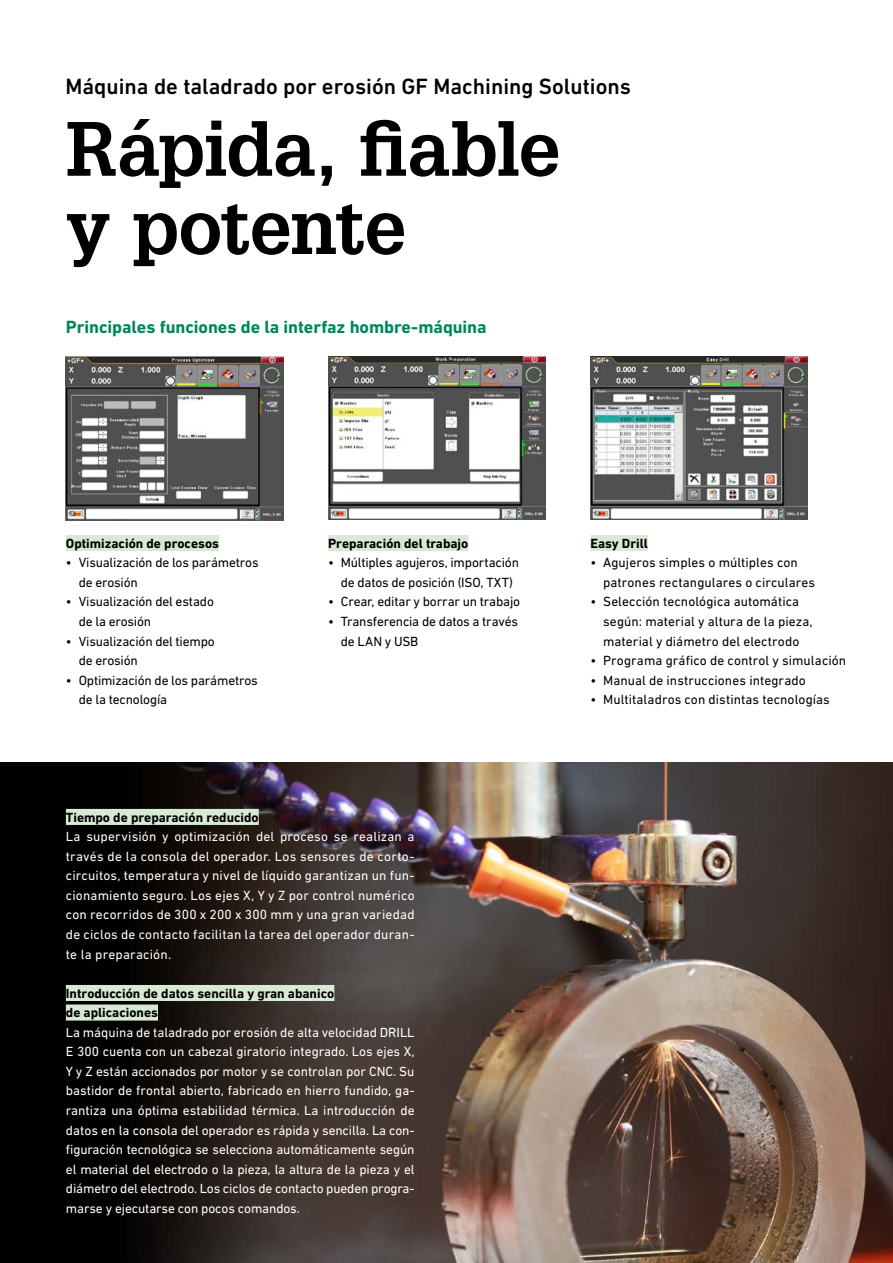
<style>
.page{position:relative;width:893px;height:1263px;background:#fff}
.page>*{position:absolute;margin:0;border:0;box-sizing:border-box;transform-origin:0 0}
.t1{font:700 75px/78.3px "Glypha LT Pro";letter-spacing:-.02em;color:#000}
.t2{font:500 22.5px "DIN Next W1 G";color:#000}
.t3{font:700 18px "DIN Next W1 G";letter-spacing:-.005em;color:#00865c}
.t4{font:13.5px/19.5px "DIN Next W1 G";color:#fff;text-align:justify}
.t5{font:13.5px/19.5px "DIN Next W1 G";color:#000}
.t6{font:700 13.5px/19.5px "DIN Next W1 G";color:#000}
</style>
<div class="page">
<img style="left:0;top:763px;width:893px;height:500px">
<div style="left:66px;top:535px;width:153px;height:16px;background:#d7ead4"></div>
<div style="left:328px;top:535px;width:140px;height:16px;background:#d7ead4"></div>
<div style="left:590px;top:535px;width:58px;height:16px;background:#d7ead4"></div>
<img style="left:66px;top:356px;width:217px;height:164px">
<img style="left:328px;top:356px;width:218px;height:163px">
<img style="left:590px;top:356px;width:218px;height:163px">
<div style="left:66px;top:809px;width:193px;height:16px;background:#d7ead4"></div>
<div style="left:66px;top:985px;width:268px;height:16px;background:#d7ead4"></div>
<div style="left:66px;top:1004px;width:92px;height:16px;background:#d7ead4"></div>
<h2 class="t2" style="left:66px;top:73px;width:567px">Máquina de taladrado por erosión GF Machining Solutions</h2>
<h1 class="t1" style="left:66px;top:108px;width:496px">Rápida, fiable y potente</h1>
<h3 class="t3" style="left:66px;top:316px;width:422px">Principales funciones de la interfaz hombre-máquina</h3>
<p class="t6" style="left:66px;top:533px;width:155px">Optimización de procesos</p>
<p class="t5" style="left:79px;top:553px;width:181px;text-indent:-13px">• Visualización de los parámetros de erosión</p>
<p class="t5" style="left:79px;top:592px;width:137px;text-indent:-13px">• Visualización del estado de la erosión</p>
<p class="t5" style="left:79px;top:631px;width:138px;text-indent:-13px">• Visualización del tiempo de erosión</p>
<p class="t5" style="left:79px;top:670px;width:181px;text-indent:-13px">• Optimización de los parámetros de la tecnología</p>
<p class="t6" style="left:328px;top:533px;width:142px">Preparación del trabajo</p>
<p class="t5" style="left:328px;top:553px;width:192px;text-align:center">• Múltiples agujeros, importación de datos de posición (ISO, TXT)</p>
<p class="t5" style="left:328px;top:592px;width:193px">• Crear, editar y borrar un trabajo</p>
<p class="t5" style="left:341px;top:611px;width:179px;text-indent:-13px">• Transferencia de datos a través de LAN y USB</p>
<p class="t6" style="left:66px;top:807px;width:194px">Tiempo de preparación reducido</p>
<p class="t4" style="left:66px;top:827px;width:350px">La supervisión y optimización del proceso se realizan a través de la consola del operador. Los sensores de corto&shy;circuitos, temperatura y nivel de líquido garantizan un fun&shy;cionamiento seguro. Los ejes X, Y y Z por control numérico con recorridos de 300 x 200 x 300 mm y una gran variedad de ciclos de contacto facilitan la tarea del operador duran&shy;te la preparación.</p>
<p class="t6" style="left:66px;top:983px;width:270px">Introducción de datos sencilla y gran abanico de aplicaciones</p>
<p class="t4" style="left:66px;top:1022px;width:350px">La máquina de taladrado por erosión de alta velocidad DRILL E 300 cuenta con un cabezal giratorio integrado. Los ejes X, Y y Z están accionados por motor y se controlan por CNC. Su bastidor de frontal abierto, fabricado en hierro fundido, ga&shy;rantiza una óptima estabilidad térmica. La introducción de datos en la consola del operador es rápida y sencilla. La con&shy;figuración tecnológica se selecciona automáticamente según el material del electrodo o la pieza, la altura de la pieza y el diámetro del electrodo. Los ciclos de contacto pueden progra&shy;marse y ejecutarse con pocos comandos.</p>
<p class="t6" style="left:590px;top:533px;width:59px">Easy Drill</p>
<p class="t5" style="left:603px;top:553px;width:214px;text-indent:-13px">• Agujeros simples o múltiples con patrones rectangulares o circulares</p>
<p class="t5" style="left:603px;top:592px;width:211px;text-indent:-13px">• Selección tecnológica automática según: material y altura de la pieza, material y diámetro del electrodo</p>
<p class="t5" style="left:590px;top:651px;width:257px">• Programa gráfico de control y simulación</p>
<p class="t5" style="left:590px;top:670px;width:217px">• Manual de instrucciones integrado</p>
<p class="t5" style="left:590px;top:690px;width:241px">• Multitaladros con distintas tecnologías</p>
</div>
